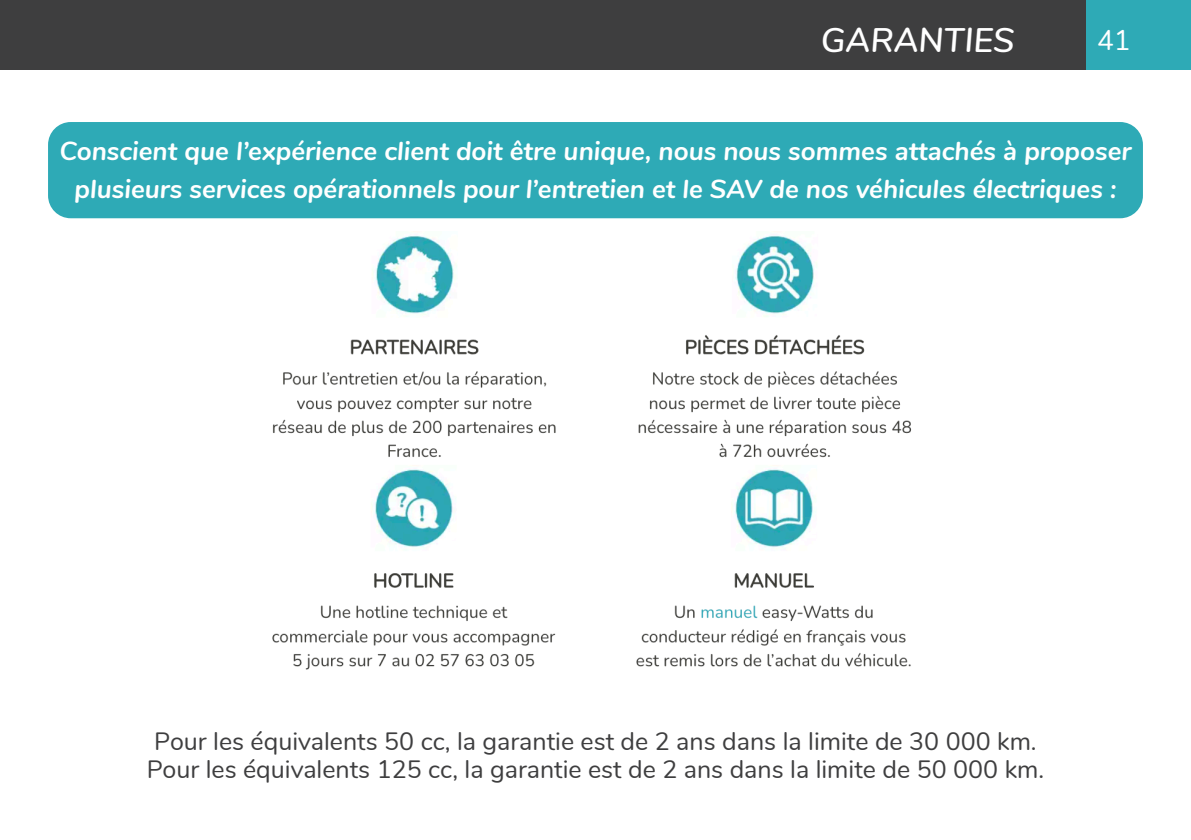
<style>
.page{position:relative;width:1191px;height:840px;background:#fff}
.page>*{position:absolute;margin:0;border:0;box-sizing:border-box;transform-origin:0 0}
.GROS_TITRE_A_DROITE{font:italic 600 34px "Nunito";color:#fff}
.t1{font:28px "Nunito";color:#fff}
.BLOC_BLEU{font:italic 700 26px/38px "Nunito";color:#fff;text-align:center}
.TEXTE{font:25px/28px "Nunito";color:#3e3e3f;text-align:center}
</style>
<div class="page">
<div style="left:1085px;top:0;width:106px;height:70px;background:#2eaab6"></div>
<div style="left:0;top:0;width:1085px;height:70px;background:#3e3e3f"></div>
<img style="left:241px;top:218px;width:691px;height:240px">
<img style="left:272px;top:465px;width:639px;height:205px">
<div style="left:48px;top:122px;width:1095px;height:96px;background:#2eaab6;border-radius:23px"></div>
<p class="GROS_TITRE_A_DROITE" style="left:820px;top:15px;width:195px">GARANTIES</p>
<p class="t1" style="left:1097px;top:20px;width:35px">41</p>
<p class="BLOC_BLEU" style="left:59px;top:130px;width:1073px">Conscient que l’expérience client doit être unique, nous nous sommes attachés à proposer plusieurs services opérationnels pour l’entretien et le SAV de nos véhicules électriques :</p>
<p class="TEXTE" style="left:147px;top:725px;width:899px">Pour les équivalents 50 cc, la garantie est de 2 ans dans la limite de 30 000 km.<br>Pour les équivalents 125 cc, la garantie est de 2 ans dans la limite de 50 000 km.</p>
</div>
